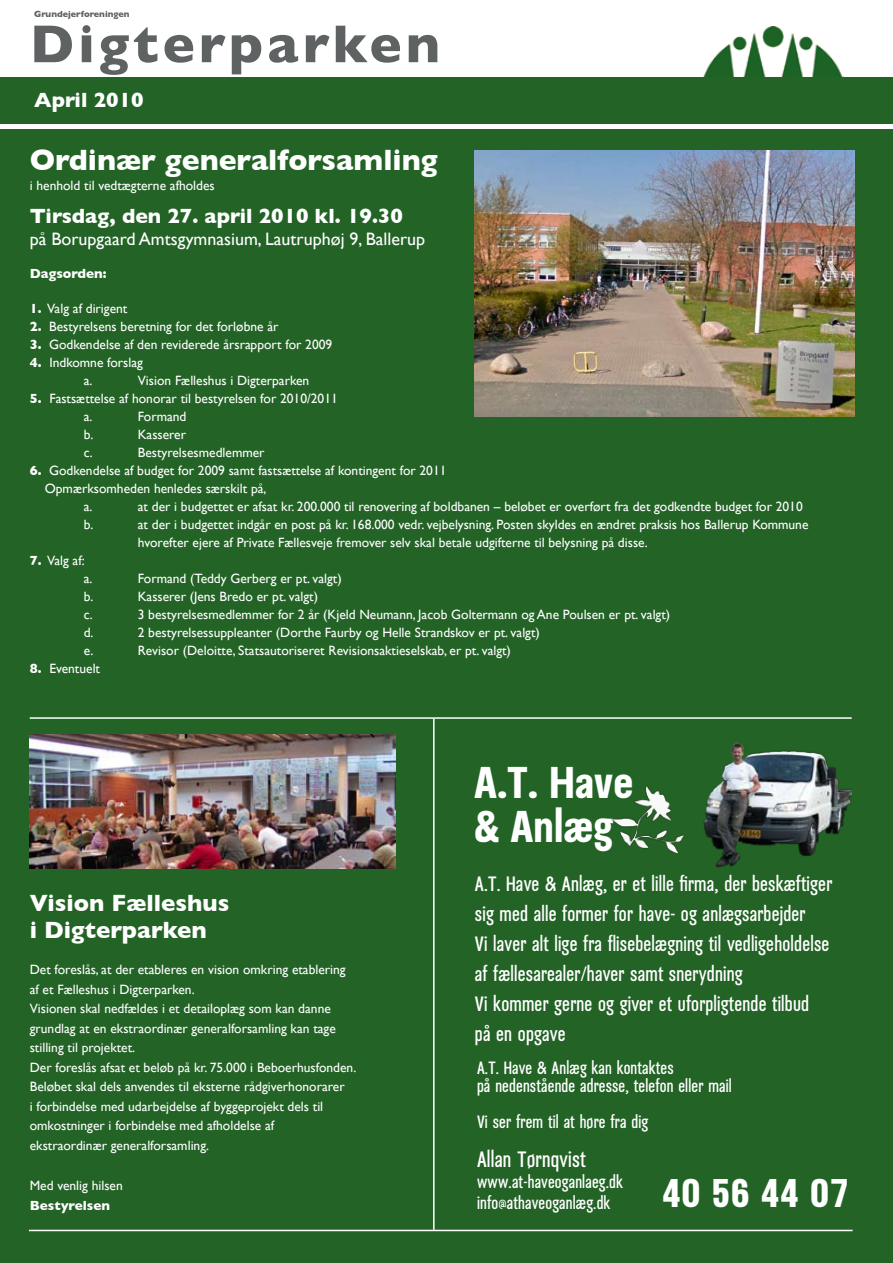
<style>
.page{position:relative;width:893px;height:1263px;background:#fff}
.page>*{position:absolute;margin:0;border:0;box-sizing:border-box;transform-origin:0 0}
.t1{font:700 54px "Gill Sans";letter-spacing:.075em;color:#5f6262}
.t2{font:700 45px/43.5px "Millton";color:#fff}
.t3{font:700 40.5px "Millton";letter-spacing:.01em;color:#fff}
.t4{font:700 30px "Gill Sans";color:#fff}
.t5{font:700 24px/27px "Gill Sans";color:#fff}
.t6{font:22.5px "Millton";letter-spacing:.01em;color:#fff}
.t7{font:21px/30px "Millton";letter-spacing:.01em;color:#fff}
.t8{font:700 21px "Gill Sans";color:#fff}
.t9{font:18px/18px "Millton";letter-spacing:.01em;color:#fff}
.t10{font:18px "Gill Sans";color:#fff}
.t11{font:13.5px/19.5px "Gill Sans";color:#fff}
.t12{font:700 13.5px "Gill Sans";color:#fff}
.t13{font:700 9px "Gill Sans";color:#5f6262}
.s1{font-weight:700}
</style>
<div class="page">
<img style="left:703px;top:26px;width:140px;height:51px">
<div style="left:0;top:77px;width:893px;height:47px;background:#236326"></div>
<div style="left:0;top:130px;width:893px;height:1133px;background:#236326"></div>
<hr style="left:30px;top:717px;width:822px;height:2px;background:#fff">
<hr style="left:433px;top:719px;width:2px;height:511px;background:#fff">
<hr style="left:29px;top:1230px;width:824px;height:1px;background:#fff">
<img style="left:703px;top:743px;width:148px;height:124px">
<img style="left:611px;top:786px;width:74px;height:68px">
<img style="left:30px;top:734px;width:365px;height:134px">
<img style="left:475px;top:151px;width:380px;height:266px">
<p class="t13" style="left:34px;top:8px;width:97px">Grundejerforeningen</p>
<h1 class="t1" style="left:30px;top:12px;width:412px">Digterparken</h1>
<h3 class="t8" style="left:34px;top:88px;width:111px">April 2010</h3>
<h3 class="t4" style="left:30px;top:143px;width:409px">Ordinær generalforsamling</h3>
<p class="t11" style="left:30px;top:175px;width:187px">i henhold til vedtægterne afholdes</p>
<h3 class="t8" style="left:30px;top:203px;width:375px">Tirsdag, den 27. april 2010 kl. 19.30</h3>
<h3 class="t10" style="left:30px;top:229px;width:397px">på Borupgaard Amtsgymnasium, Lautruphøj 9, Ballerup</h3>
<p class="t12" style="left:30px;top:266px;width:78px">Dagsorden:</p>
<p class="t11" style="left:30px;top:298px;width:99px"><span class="s1">1.</span> Valg af dirigent</p>
<p class="t11" style="left:30px;top:316px;width:250px"><span class="s1">2.</span> Bestyrelsens beretning for det forløbne år</p>
<p class="t11" style="left:30px;top:334px;width:304px"><span class="s1">3.</span> Godkendelse af den reviderede årsrapport for 2009</p>
<p class="t11" style="left:30px;top:353px;width:115px;line-height:18px;text-align:center"><span class="s1">4.</span> Indkomne forslag a.</p>
<p class="t11" style="left:138px;top:370px;width:173px">Vision Fælleshus i Digterparken</p>
<p class="t11" style="left:84px;top:389px;width:256px;line-height:18px;text-indent:-54px"><span class="s1">5.</span> Fastsættelse af honorar til bestyrelsen for 2010/2011 a.</p>
<p class="t11" style="left:138px;top:406px;width:50px">Formand</p>
<p class="t11" style="left:84px;top:424px;width:11px">b.</p>
<p class="t11" style="left:138px;top:424px;width:50px">Kasserer</p>
<p class="t11" style="left:84px;top:442px;width:11px">c.</p>
<p class="t11" style="left:138px;top:442px;width:128px">Bestyrelsesmedlemmer</p>
<p class="t11" style="left:30px;top:460px;width:418px"><span class="s1">6.</span> Godkendelse af budget for 2009 samt fastsættelse af kontingent for 2011</p>
<p class="t11" style="left:45px;top:478px;width:223px">Opmærksomheden henledes særskilt på,</p>
<p class="t11" style="left:84px;top:496px;width:10px">a.</p>
<p class="t11" style="left:138px;top:496px;width:666px">at der i budgettet er afsat kr. 200.000 til renovering af boldbanen – beløbet er overført fra det godkendte budget for 2010</p>
<p class="t11" style="left:84px;top:514px;width:11px">b.</p>
<p class="t11" style="left:138px;top:515px;width:672px;line-height:18px">at der i budgettet indgår en post på kr. 168.000 vedr. vejbelysning. Posten skyldes en ændret praksis hos Ballerup Kommune hvorefter ejere af Private Fællesveje fremover selv skal betale udgifterne til belysning på disse.</p>
<p class="t11" style="left:84px;top:551px;width:10px;line-height:18px;text-indent:-54px"><span class="s1">7.</span> Valg af: a.</p>
<p class="t11" style="left:138px;top:568px;width:206px">Formand (Teddy Gerberg er pt. valgt)</p>
<p class="t11" style="left:84px;top:586px;width:11px">b.</p>
<p class="t11" style="left:138px;top:586px;width:182px">Kasserer (Jens Bredo er pt. valgt)</p>
<p class="t11" style="left:84px;top:604px;width:11px">c.</p>
<p class="t11" style="left:138px;top:604px;width:534px">3 bestyrelsesmedlemmer for 2 år (Kjeld Neumann, Jacob Goltermann og Ane Poulsen er pt. valgt)</p>
<p class="t11" style="left:84px;top:622px;width:11px">d.</p>
<p class="t11" style="left:138px;top:622px;width:404px">2 bestyrelsessuppleanter (Dorthe Faurby og Helle Strandskov er pt. valgt)</p>
<p class="t11" style="left:84px;top:640px;width:11px">e.</p>
<p class="t11" style="left:138px;top:640px;width:375px">Revisor (Deloitte, Statsautoriseret Revisionsaktieselskab, er pt. valgt)</p>
<p class="t11" style="left:30px;top:658px;width:72px"><span class="s1">8.</span> Eventuelt</p>
<h3 class="t5" style="left:30px;top:889px;width:201px">Vision Fælleshus i Digterparken</h3>
<p class="t11" style="left:30px;top:960px;width:328px">Det foreslås, at der etableres en vision omkring etablering af et Fælleshus i Digterparken.<br>Visionen skal nedfældes i et detailoplæg som kan danne grundlag at en ekstraordinær generalforsamling kan tage stilling til projektet.<br>Der foreslås afsat et beløb på kr. 75.000 i Beboerhusfonden.<br>Beløbet skal dels anvendes til eksterne rådgiverhonorarer<br>i forbindelse med udarbejdelse af byggeprojekt dels til omkostninger i forbindelse med afholdelse af<br>ekstraordinær generalforsamling.</p>
<p class="t11" style="left:30px;top:1176px;width:95px">Med venlig hilsen</p>
<p class="t12" style="left:30px;top:1197px;width:82px">Bestyrelsen</p>
<h2 class="t2" style="left:474px;top:761px;width:161px">A.T. Have &amp; Anlæg</h2>
<p class="t7" style="left:475px;top:869px;width:359px">A.T. Have &amp; Anlæg, er et lille firma, der beskæftiger sig med alle former for have- og anlægsarbejder<br>Vi laver alt lige fra flisebelægning til vedligeholdelse af fællesarealer/haver samt snerydning<br>Vi kommer gerne og giver et uforpligtende tilbud<br>på en opgave</p>
<h3 class="t9" style="left:477px;top:1058px;width:256px">A.T. Have &amp; Anlæg kan kontaktes<br>på nedenstående adresse, telefon eller mail</h3>
<h3 class="t9" style="left:477px;top:1112px;width:173px">Vi ser frem til at høre fra dig</h3>
<h3 class="t6" style="left:477px;top:1146px;width:110px">Allan Tørnqvist</h3>
<h3 class="t9" style="left:477px;top:1171px;width:147px;line-height:21px">www.at-haveoganlaeg.dk info@athaveoganlæg.dk</h3>
<h3 class="t3" style="left:662px;top:1170px;width:189px">40 56 44 07</h3>
</div>
